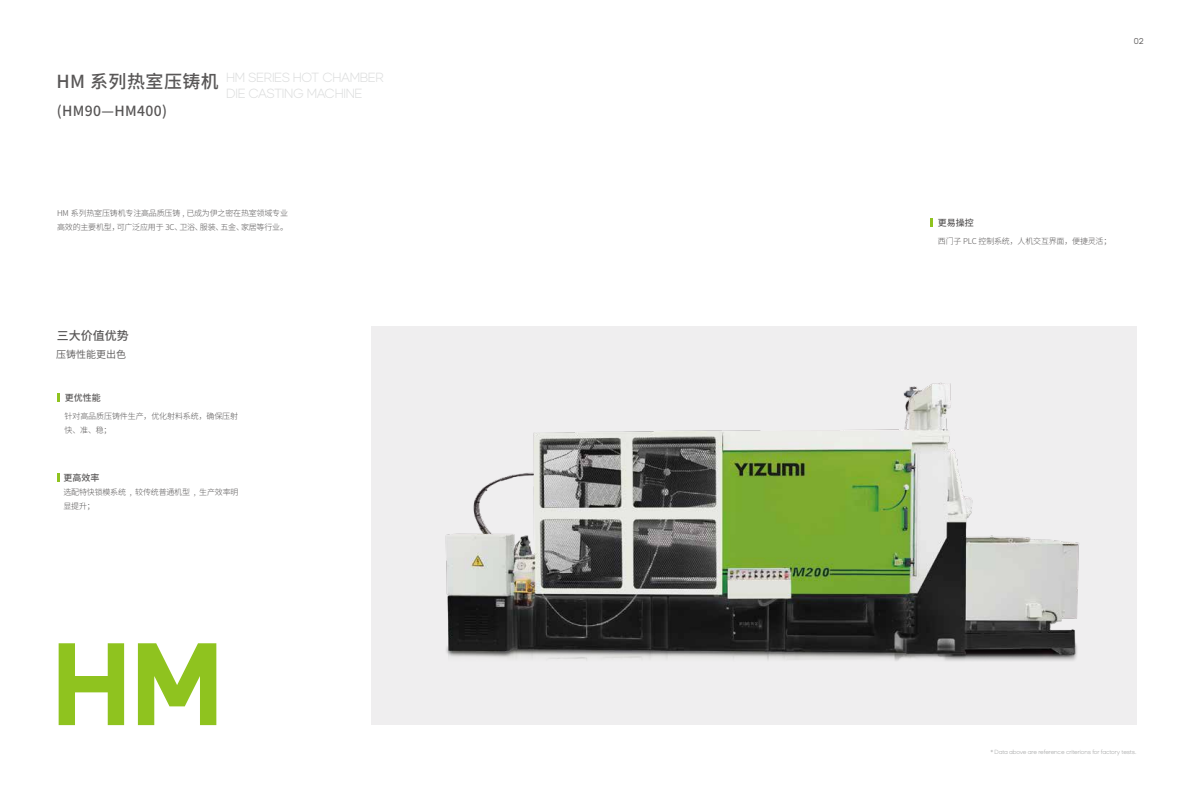
<style>
.page{position:relative;width:1191px;height:808px;background:#fff}
.page>*{position:absolute;margin:0;border:0;box-sizing:border-box;transform-origin:0 0}
.t1{font:500 18px "Source Han Sans CN";letter-spacing:.025em;color:#595757}
.t2{font:500 14px "Source Han Sans CN";letter-spacing:.025em;color:#595757}
.t3{font:300 13.3px/15.2px "Basically A Sans Serif";letter-spacing:-.025em;color:#dcdddd}
.t4{font:500 12px "Source Han Sans CN";color:#595757}
.t5{font:10px "Source Han Sans CN";color:#595757}
.t6{font:500 9px "Source Han Sans CN";color:#595757}
.t7{font:8.6px "Basically A Sans Serif";color:#595757}
.t8{font:300 8px/14px "Source Han Sans CN";letter-spacing:-.025em;color:#595757}
.t9{font:300 6px "Basically A Sans Serif";letter-spacing:-.025em;color:#9fa0a0}
</style>
<div class="page">
<div style="left:371px;top:326px;width:765px;height:399px;background:#efeeef"></div>
<svg style="left:930px;top:219px;width:2px;height:8px"></svg>
<svg style="left:58px;top:473px;width:2px;height:9px"></svg>
<svg style="left:58px;top:393px;width:2px;height:9px"></svg>
<svg style="left:59px;top:643px;width:65px;height:82px"></svg>
<svg style="left:138px;top:643px;width:78px;height:82px"></svg>
<img style="left:445px;top:382px;width:634px;height:279px">
<h1 class="t1" style="left:56px;top:71px;width:164px">HM 系列热室压铸机</h1>
<h2 class="t2" style="left:57px;top:103px;width:112px">(HM90—HM400)</h2>
<h3 class="t3" style="left:226px;top:70px;width:159px">HM SERIES HOT CHAMBER<br>DIE CASTING MACHINE</h3>
<p class="t8" style="left:57px;top:206px;width:232px">HM 系列热室压铸机专注高品质压铸 , 已成为伊之密在热室领域专业高效的主要机型，可广泛应用于 3C、卫浴、服装、五金、家居等行业。</p>
<h3 class="t4" style="left:57px;top:328px;width:73px">三大价值优势</h3>
<p class="t5" style="left:56px;top:348px;width:71px">压铸性能更出色</p>
<p class="t6" style="left:65px;top:393px;width:37px">更优性能</p>
<p class="t8" style="left:65px;top:409px;width:175px">针对高品质压铸件生产，优化射料系统，确保压射快、准、稳；</p>
<p class="t6" style="left:63px;top:473px;width:37px">更高效率</p>
<p class="t8" style="left:63px;top:485px;width:176px">选配特快锁模系统 , 较传统普通机型 , 生产效率明显提升；</p>
<p class="t7" style="left:1134px;top:36px;width:11px">02</p>
<p class="t6" style="left:938px;top:218px;width:37px">更易操控</p>
<p class="t8" style="left:938px;top:234px;width:175px">西门子 PLC 控制系统，人机交互界面，便捷灵活；</p>
<p class="t9" style="left:990px;top:749px;width:147px">* Data above are reference criterions for factory tests.</p>
</div>
